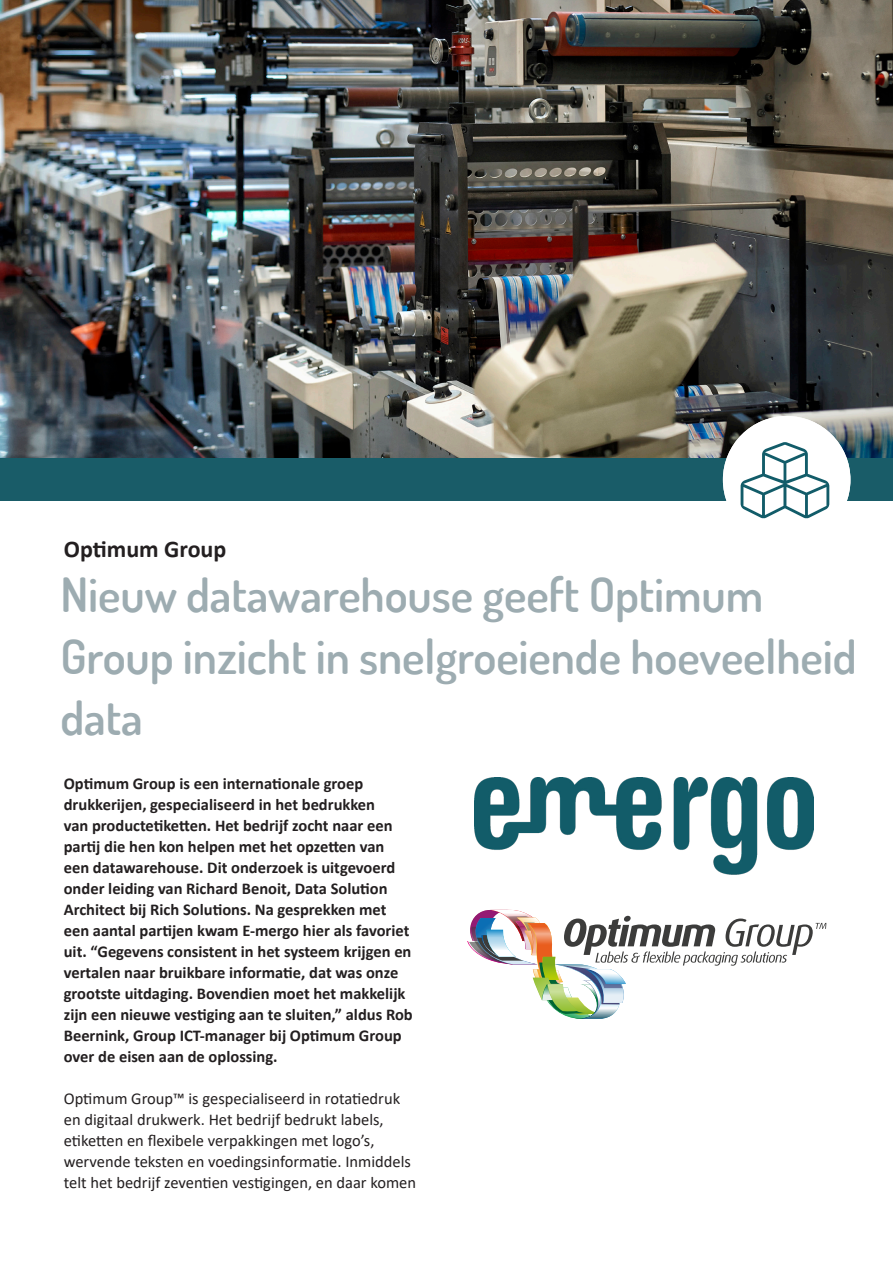
<style>
.page{position:relative;width:893px;height:1263px;background:#fff}
.page>*{position:absolute;margin:0;border:0;box-sizing:border-box;transform-origin:0 0}
.t1{font:600 47.25px/61.5px "Dosis";letter-spacing:-.005em;color:#9dacb1}
.body{font:700 24px "Calibri";color:#231f20}
.body-2{font:700 16.5px/21px "Calibri";color:#231f20}
.body-3{font:16.5px/21px "Calibri";color:#231f20}
</style>
<div class="page">
<img style="left:0;top:0;width:893px;height:458px">
<div style="left:0;top:458px;width:893px;height:43px;background:#195c68"></div>
<div style="left:723px;top:416px;width:127px;height:127px;background:#fff;border-radius:50%"></div>
<img style="left:475px;top:778px;width:339px;height:97px">
<svg style="left:467px;top:910px;width:359px;height:109px"></svg>
<svg style="left:740px;top:442px;width:90px;height:76px"></svg>
<p class="body" style="left:64px;top:532px;width:164px">Optimum Group</p>
<p class="t1" style="left:60px;top:563px;width:798px">Nieuw datawarehouse geeft Optimum<br>Group inzicht in snelgroeiende hoeveelheid data</p>
<p class="body-2" style="left:64px;top:773px;width:350px">Optimum Group is een internationale groep drukkerijen, gespecialiseerd in het bedrukken<br>van productetiketten. Het bedrijf zocht naar een partij die hen kon helpen met het opzetten van een datawarehouse. Dit onderzoek is uitgevoerd onder leiding van Richard Benoit, Data Solution Architect bij Rich Solutions. Na gesprekken met een aantal partijen kwam E-mergo hier als favoriet uit. “Gegevens consistent in het systeem krijgen en vertalen naar bruikbare informatie, dat was onze grootste uitdaging. Bovendien moet het makkelijk zijn een nieuwe vestiging aan te sluiten,” aldus Rob Beernink, Group ICT-manager bij Optimum Group over de eisen aan de oplossing.</p>
<p class="body-3" style="left:64px;top:1088px;width:354px">Optimum Group™ is gespecialiseerd in rotatiedruk en digitaal drukwerk. Het bedrijf bedrukt labels, etiketten en flexibele verpakkingen met logo’s, wervende teksten en voedingsinformatie. Inmiddels telt het bedrijf zeventien vestigingen, en daar komen</p>
</div>
